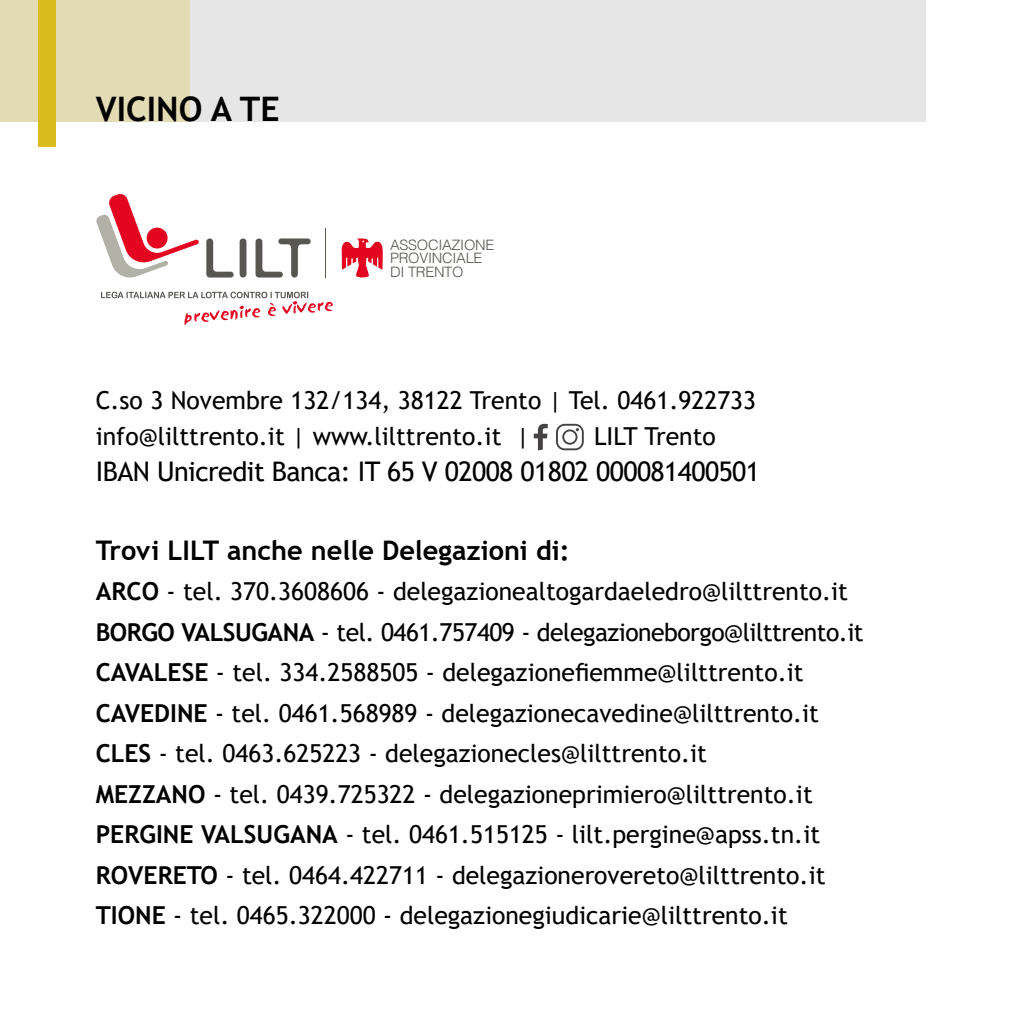
<style>
.page{position:relative;width:1021px;height:1021px;background:#fff}
.page>*{position:absolute;margin:0;border:0;box-sizing:border-box;transform-origin:0 0}
.t1{font:700 33.75px "Trebuchet MS";color:#000}
.t2{font:27px "Trebuchet MS";letter-spacing:-.02em;color:#000}
.t3{font:700 27px "Trebuchet MS";color:#000}
.t4{font:24.75px/40.5px "Trebuchet MS";color:#000}
.t5{font:300 14.4px/14px "Helvetica";letter-spacing:-.02em;color:#575651}
.s1{font-weight:700}
</style>
<div class="page">
<svg style="left:96px;top:194px;width:103px;height:84px"></svg>
<div style="left:240px;top:238px;width:6px;height:39px;background:#575651;border-radius:3px"></div>
<svg style="left:206px;top:238px;width:28px;height:39px"></svg>
<hr style="left:324px;top:228px;width:1px;height:50px;background:#57564a">
<svg style="left:101px;top:292px;width:232px;height:33px"></svg>
<svg style="left:255px;top:238px;width:55px;height:39px"></svg>
<svg style="left:341px;top:238px;width:42px;height:40px"></svg>
<svg style="left:556px;top:424px;width:27px;height:26px"></svg>
<svg style="left:534px;top:424px;width:13px;height:26px"></svg>
<div style="left:0;top:0;width:925px;height:121px;background:#e6e6e6"></div>
<div style="left:0;top:0;width:190px;height:121px;background:#e3dbb4"></div>
<div style="left:38px;top:0;width:17px;height:147px;background:#dbbc1e"></div>
<h1 class="t1" style="left:96px;top:87px;width:185px">VICINO A TE</h1>
<p class="t5" style="left:390px;top:237px;width:106px">ASSOCIAZIONE<br>PROVINCIALE<br>DI TRENTO</p>
<p class="t4" style="left:96px;top:382px;width:662px;line-height:36px">C.so 3 Novembre 132/134, 38122 Trento | Tel. 0461.922733 info@lilttrento.it | www.lilttrento.it |</p>
<p class="t4" style="left:594px;top:415px;width:123px">LILT Trento</p>
<p class="t2" style="left:96px;top:454px;width:666px">IBAN Unicredit Banca: IT 65 V 02008 01802 000081400501</p>
<p class="t3" style="left:96px;top:533px;width:475px">Trovi LILT anche nelle Delegazioni di:</p>
<p class="t4" style="left:96px;top:571px;width:769px"><span class="s1">ARCO</span> - tel. 370.3608606 - delegazionealtogardaeledro@lilttrento.it <span class="s1">BORGO VALSUGANA</span> - tel. 0461.757409 - delegazioneborgo@lilttrento.it <span class="s1">CAVALESE</span> - tel. 334.2588505 - delegazionefiemme@lilttrento.it <span class="s1">CAVEDINE</span> - tel. 0461.568989 - delegazionecavedine@lilttrento.it <span class="s1">CLES</span> - tel. 0463.625223 - delegazionecles@lilttrento.it<br><span class="s1">MEZZANO</span> - tel. 0439.725322 - delegazioneprimiero@lilttrento.it <span class="s1">PERGINE VALSUGANA</span> - tel. 0461.515125 - lilt.pergine@apss.tn.it <span class="s1">ROVERETO</span> - tel. 0464.422711 - delegazionerovereto@lilttrento.it <span class="s1">TIONE</span> - tel. 0465.322000 - delegazionegiudicarie@lilttrento.it</p>
</div>
